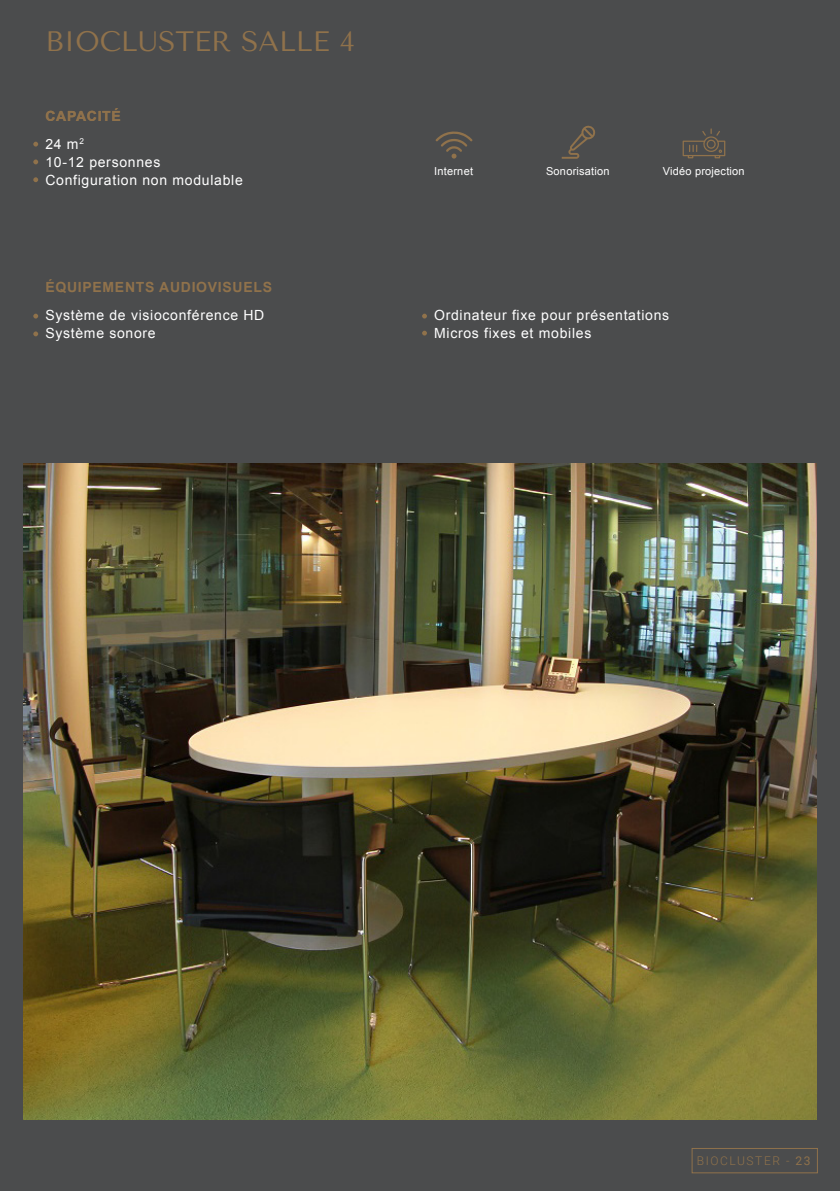
<style>
.page{position:relative;width:840px;height:1191px;background:#fff}
.page>*{position:absolute;margin:0;border:0;box-sizing:border-box;transform-origin:0 0}
.t1{font:28px "Tenor Sans";color:#90724b}
.t2{font:14px/18px "Arial";letter-spacing:.05em;color:#fff}
.t3{font:700 14px "Arial";letter-spacing:.05em;color:#90724b}
.t4{font:300 12px "Roboto";letter-spacing:.13em;color:#90724b}
.t5{font:11px "Arial";letter-spacing:.02em;color:#fff}
.s1{font-weight:400}
</style>
<div class="page">
<div style="left:0;top:0;width:839px;height:1191px;background:#4b4c4d"></div>
<div style="left:691px;top:1148px;width:126px;height:25px;border:1px solid #90724b"></div>
<svg style="left:435px;top:131px;width:37px;height:28px"></svg>
<svg style="left:682px;top:128px;width:43px;height:30px"></svg>
<svg style="left:561px;top:125px;width:34px;height:34px"></svg>
<svg style="left:33px;top:142px;width:5px;height:5px"></svg>
<svg style="left:33px;top:314px;width:5px;height:4px"></svg>
<svg style="left:422px;top:314px;width:5px;height:4px"></svg>
<svg style="left:422px;top:331px;width:5px;height:4px"></svg>
<svg style="left:33px;top:159px;width:5px;height:5px"></svg>
<svg style="left:33px;top:331px;width:5px;height:5px"></svg>
<svg style="left:33px;top:177px;width:5px;height:5px"></svg>
<img style="left:23px;top:463px;width:793px;height:656px">
<h1 class="t1" style="left:45px;top:26px;width:311px">BIOCLUSTER SALLE 4</h1>
<p class="t3" style="left:45px;top:107px;width:77px">CAPACITÉ</p>
<p class="t2" style="left:45px;top:135px;width:199px">24 m<sup>2<br></sup>10-12 personnes<br>Configuration non modulable</p>
<p class="t3" style="left:45px;top:278px;width:228px">ÉQUIPEMENTS AUDIOVISUELS</p>
<p class="t5" style="left:434px;top:164px;width:40px">Internet</p>
<p class="t5" style="left:545px;top:164px;width:65px">Sonorisation</p>
<p class="t5" style="left:662px;top:164px;width:83px">Vidéo projection</p>
<p class="t2" style="left:45px;top:306px;width:220px">Système de visioconférence HD<br>Système sonore</p>
<p class="t2" style="left:434px;top:306px;width:236px">Ordinateur fixe pour présentations<br>Micros fixes et mobiles</p>
<p class="t4" style="left:696px;top:1152px;width:115px">BIOCLUSTER - <span class="s1">23</span></p>
</div>
